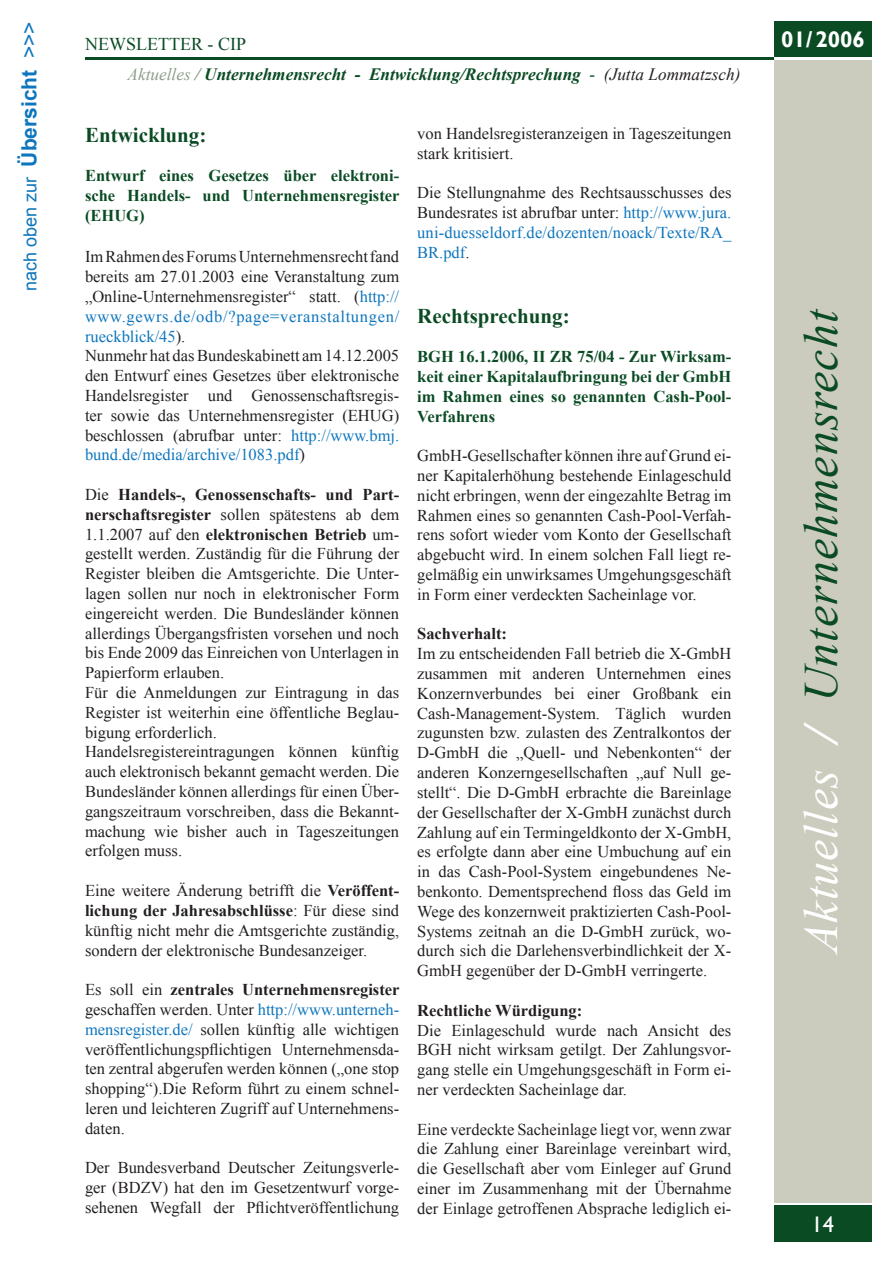
<style>
.page{position:relative;width:893px;height:1263px;background:#fff}
.page>*{position:absolute;margin:0;border:0;box-sizing:border-box;transform-origin:0 0}
.t1{font:italic 48px "Times New Roman";letter-spacing:.02em;color:#0a4b24}
.t2{font:700 22.5px "Gill Sans";color:#fff}
.t3{font:22.5px "Gill Sans";color:#fff}
.t4{font:700 21px "Times New Roman";color:#0a4b24}
.t5{font:18px "Arial";color:#0e76bd}
.t6{font:18px "Times New Roman";color:#0a4b24}
.t7{font:italic 700 17.25px "Times New Roman";color:#0a4b24}
.t8{font:16.5px/19.8px "Times New Roman";color:#231f20;text-align:justify}
.t9{font:700 16.5px/19.8px "Times New Roman";color:#0a4b24;text-align:justify}
.t10{font:700 16.5px "Times New Roman";color:#231f20}
.s1{font-weight:700;font-size:21px}
.s2{font-size:21px}
.s3{font-weight:400;color:#8c9d89}
.s4{color:#8c9d89}
.s5{font-weight:400}
.s6{font-weight:400;color:#231f20}
.s7{color:#0e76bd}
.s8{font-weight:700}
.s9{color:#fff}
.s10{font-weight:700;color:#fff}
</style>
<div class="page">
<div style="left:774px;top:60px;width:98px;height:1143px;background:#cbccbe"></div>
<div style="left:774px;top:21px;width:98px;height:36px;background:#0a4b24"></div>
<div style="left:774px;top:1205px;width:98px;height:37px;background:#0a4b24"></div>
<hr style="left:85px;top:57px;width:689px;height:3px;background:#0a4b24">
<p class="t5" style="left:18px;top:291px;width:271px;rotate:-90deg">nach oben zur <span class="s1">Übersicht</span> <span class="s2">&gt;&gt;&gt;</span></p>
<p class="t6" style="left:85px;top:32px;width:162px">NEWSLETTER - CIP</p>
<p class="t7" style="left:128px;top:62px;width:614px"><span class="s3">Aktuelles</span> <span class="s4">/</span> Unternehmensrecht - Entwicklung/Rechtsprechung <span class="s5">-</span> <span class="s6">(Jutta Lommatzsch)</span></p>
<p class="t4" style="left:85px;top:120px;width:123px">Entwicklung:</p>
<p class="t9" style="left:85px;top:166px;width:316px">Entwurf eines Gesetzes über elektroni&shy;sche Handels- und Unternehmensregister (EHUG)</p>
<p class="t8" style="left:85px;top:247px;width:316px;text-align:left">Im Rahmen des Forums Unternehmensrecht fand bereits am 27.01.2003 eine Veranstaltung zum „Online-Unternehmensregister“ statt. (<span class="s7">http:// www.gewrs.de/odb/?page=veranstaltungen/ rueckblick/45</span>).<br>Nunmehr hat das Bundeskabinett am 14.12.2005 den Entwurf eines Gesetzes über elektronische Handelsregister und Genossenschaftsregis&shy;ter sowie das Unternehmensregister (EHUG) beschlossen (abrufbar unter: <span class="s7">http://www.bmj. bund.de/media/archive/1083.pdf</span>)</p>
<p class="t8" style="left:85px;top:484px;width:316px;text-align:left">Die <span class="s8">Handels-, Genossenschafts- und Part&shy;nerschaftsregister</span> sollen spätestens ab dem 1.1.2007 auf den <span class="s8">elektronischen Betrieb</span> um&shy;gestellt werden. Zuständig für die Führung der Register bleiben die Amtsgerichte. Die Unter&shy;lagen sollen nur noch in elektronischer Form eingereicht werden. Die Bundesländer können allerdings Übergangsfristen vorsehen und noch bis Ende 2009 das Einreichen von Unterlagen in Papierform erlauben.<br>Für die Anmeldungen zur Eintragung in das Register ist weiterhin eine öffentliche Beglau&shy;bigung erforderlich.<br>Handelsregistereintragungen können künftig auch elektronisch bekannt gemacht werden. Die Bundesländer können allerdings für einen Über&shy;gangszeitraum vorschreiben, dass die Bekannt&shy;machung wie bisher auch in Tageszeitungen erfolgen muss.</p>
<p class="t8" style="left:85px;top:880px;width:316px">Eine weitere Änderung betrifft die <span class="s8">Veröffent&shy;lichung der Jahresabschlüsse</span>: Für diese sind künftig nicht mehr die Amtsgerichte zuständig, sondern der elektronische Bundesanzeiger.</p>
<p class="t8" style="left:85px;top:979px;width:316px">Es soll ein <span class="s8">zentrales Unternehmensregister </span>geschaffen werden. Unter <span class="s7">http://www.unterneh&shy;mensregister.de/</span> sollen künftig alle wichtigen veröffentlichungspflichtigen Unternehmensda&shy;ten zentral abgerufen werden können („one stop shopping“).Die Reform führt zu einem schnel&shy;leren und leichteren Zugriff auf Unternehmens&shy;daten.</p>
<p class="t8" style="left:85px;top:1158px;width:316px">Der Bundesverband Deutscher Zeitungsverle&shy;ger (BDZV) hat den im Gesetzentwurf vorge&shy;sehenen Wegfall der Pflichtveröffentlichung</p>
<p class="t8" style="left:417px;top:123px;width:316px">von Handelsregisteranzeigen in Tageszeitungen stark kritisiert.</p>
<p class="t8" style="left:417px;top:183px;width:316px">Die Stellungnahme des Rechtsausschusses des Bundesrates ist abrufbar unter: <span class="s7">http://www.jura. uni-duesseldorf.de/dozenten/noack/Texte/RA_ BR.pdf</span>.</p>
<p class="t4" style="left:417px;top:301px;width:154px">Rechtsprechung:</p>
<p class="t9" style="left:417px;top:346px;width:316px">BGH 16.1.2006, II ZR 75/04 - Zur Wirksam&shy;keit einer Kapitalaufbringung bei der GmbH im Rahmen eines so genannten Cash-Pool-Verfahrens</p>
<p class="t8" style="left:417px;top:446px;width:316px">GmbH-Gesellschafter können ihre auf Grund ei&shy;ner Kapitalerhöhung bestehende Einlageschuld nicht erbringen, wenn der eingezahlte Betrag im Rahmen eines so genannten Cash-Pool-Verfah&shy;rens sofort wieder vom Konto der Gesellschaft abgebucht wird. In einem solchen Fall liegt re&shy;gelmäßig ein unwirksames Umgehungsgeschäft in Form einer verdeckten Sacheinlage vor.</p>
<p class="t10" style="left:417px;top:622px;width:91px">Sachverhalt:</p>
<p class="t8" style="left:417px;top:644px;width:316px">Im zu entscheidenden Fall betrieb die X-GmbH zusammen mit anderen Unternehmen eines Konzernverbundes bei einer Großbank ein Cash-Management-System. Täglich wurden zugunsten bzw. zulasten des Zentralkontos der D-GmbH die „Quell- und Nebenkonten“ der anderen Konzerngesellschaften „auf Null ge&shy;stellt“. Die D-GmbH erbrachte die Bareinlage der Gesellschafter der X-GmbH zunächst durch Zahlung auf ein Termingeldkonto der X-GmbH, es erfolgte dann aber eine Umbuchung auf ein in das Cash-Pool-System eingebundenes Ne&shy;benkonto. Dementsprechend floss das Geld im Wege des konzernweit praktizierten Cash-Pool-Systems zeitnah an die D-GmbH zurück, wo&shy;durch sich die Darlehensverbindlichkeit der X-GmbH gegenüber der D-GmbH verringerte.</p>
<p class="t10" style="left:417px;top:999px;width:167px">Rechtliche Würdigung:</p>
<p class="t8" style="left:417px;top:1020px;width:316px">Die Einlageschuld wurde nach Ansicht des BGH nicht wirksam getilgt. Der Zahlungsvor&shy;gang stelle ein Umgehungsgeschäft in Form ei&shy;ner verdeckten Sacheinlage dar.</p>
<p class="t8" style="left:417px;top:1119px;width:316px">Eine verdeckte Sacheinlage liegt vor, wenn zwar die Zahlung einer Bareinlage vereinbart wird, die Gesellschaft aber vom Einleger auf Grund einer im Zusammenhang mit der Übernahme der Einlage getroffenen Absprache lediglich ei-</p>
<h2 class="t2" style="left:781px;top:26px;width:85px">01/ 2006</h2>
<h1 class="t1" style="left:788px;top:953px;width:645px;rotate:-90deg"><span class="s9">Aktuelles</span> <span class="s10">/</span> Unternehmensrecht</h1>
<h2 class="t3" style="left:812px;top:1211px;width:24px">14</h2>
</div>
